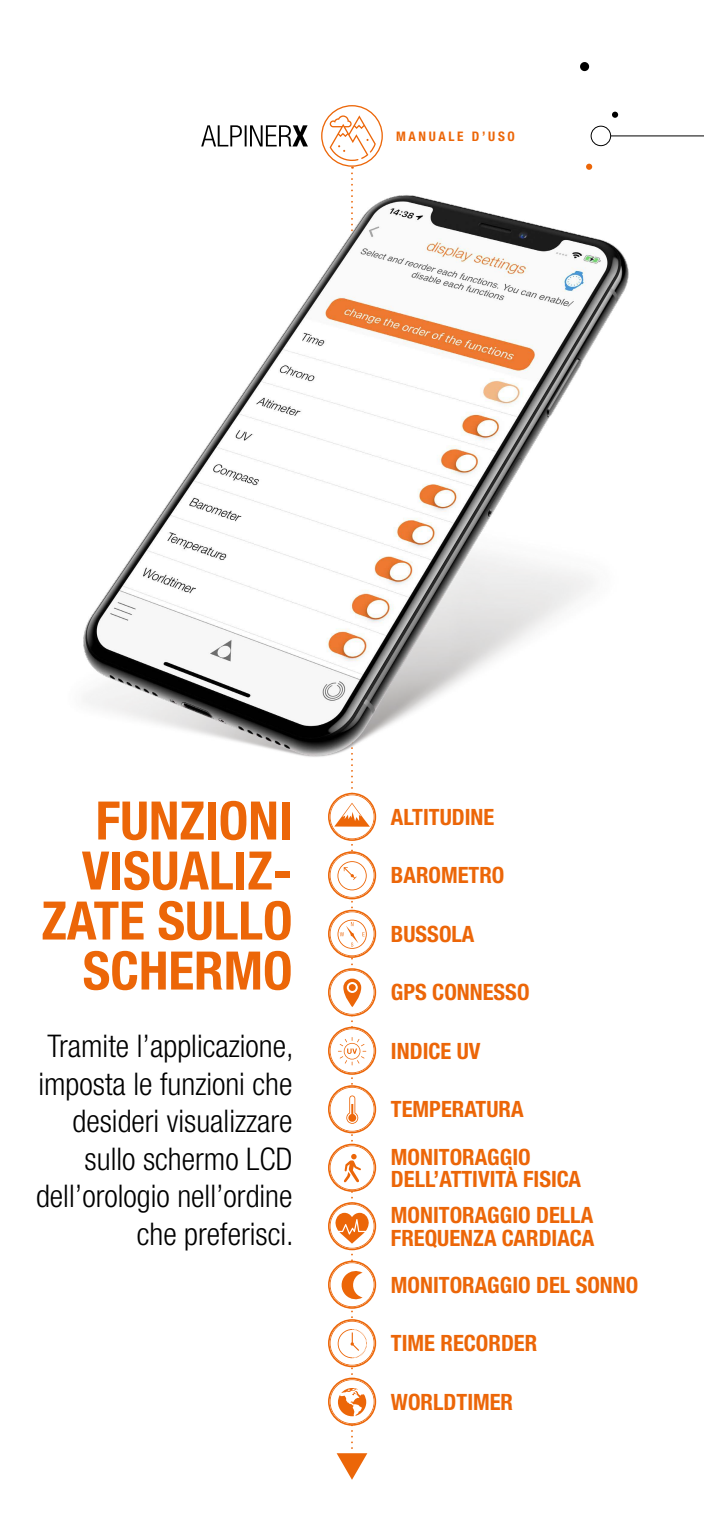
<style>
.page{position:relative;width:704px;height:1523px;background:#fff}
.page>*{position:absolute;margin:0;border:0;box-sizing:border-box;transform-origin:0 0}
.t1{font:700 condensed 53.12px/50px "Helvetica Neue LT Pro";color:#ec6608;text-align:right}
.t2{font:300 condensed 31.25px/37.5px "Helvetica Neue LT Pro";color:#000;text-align:right}
.t3{font:700 condensed 22.5px/47.2px "Helvetica Neue LT Pro";color:#ec6608}
.t4{font:700 condensed 13.19px "Helvetica Neue LT Pro";letter-spacing:.2em;color:#ec6608}
</style>
<div class="page">
<img style="left:83px;top:111px;width:620px;height:646px">
<svg style="left:201px;top:125px;width:107px;height:21px"></svg>
<svg style="left:579px;top:62px;width:9px;height:9px"></svg>
<svg style="left:585px;top:164px;width:6px;height:6px"></svg>
<div style="left:590px;top:126px;width:20px;height:20px;border:1px solid #000;border-radius:50%"></div>
<hr style="left:610px;top:136px;width:93px;height:1px;background:#000">
<svg style="left:611px;top:112px;width:6px;height:6px"></svg>
<svg style="left:321px;top:105px;width:61px;height:1374px"></svg>
<p class="t4" style="left:396px;top:128px;width:120px">MANUALE D’USO</p>
<h1 class="t1" style="left:41px;top:795px;width:252px">FUNZIONI<br>VISUALIZ-<br>ZATE SULLO<br>SCHERMO</h1>
<h2 class="t2" style="left:36px;top:1027px;width:259px">Tramite l’applicazione, imposta le funzioni che desideri visualizzare sullo schermo LCD dell’orologio nell’ordine che preferisci.</h2>
<p class="t3" style="left:391px;top:793px;width:105px">ALTITUDINE</p>
<p class="t3" style="left:391px;top:851px;width:115px">BAROMETRO</p>
<p class="t3" style="left:391px;top:910px;width:85px">BUSSOLA</p>
<p class="t3" style="left:391px;top:968px;width:140px">GPS CONNESSO</p>
<p class="t3" style="left:391px;top:1027px;width:91px">INDICE UV</p>
<p class="t3" style="left:391px;top:1085px;width:141px">TEMPERATURA<br>MONITORAGGIO</p>
<p class="t3" style="left:391px;top:1160px;width:204px;line-height:35.9px">DELL’ATTIVITÀ FISICA<br>MONITORAGGIO DELLA</p>
<p class="t3" style="left:391px;top:1213px;width:249px">FREQUENZA CARDIACA<br>MONITORAGGIO DEL SONNO</p>
<p class="t3" style="left:391px;top:1319px;width:148px">TIME RECORDER</p>
<p class="t3" style="left:391px;top:1377px;width:124px">WORLDTIMER</p>
</div>
